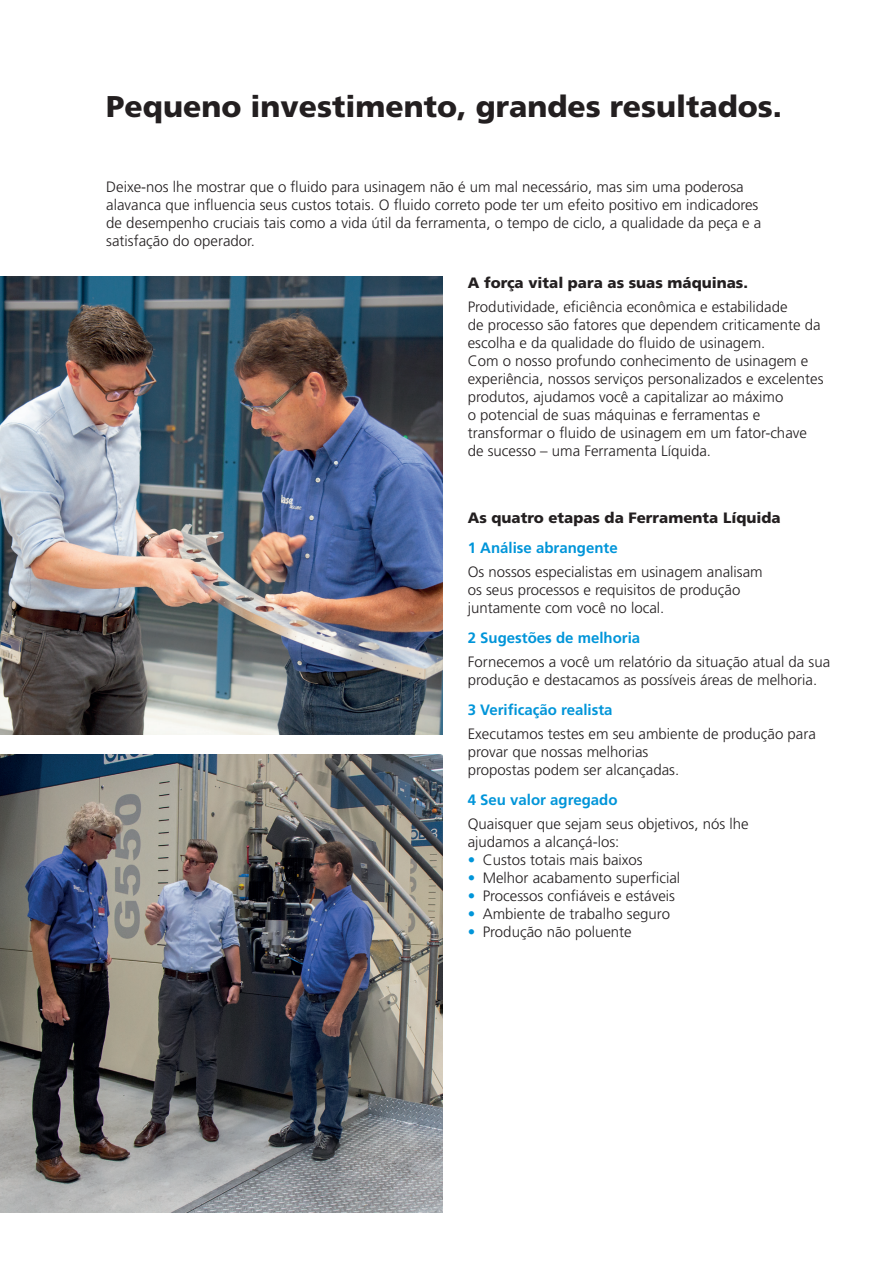
<style>
.page{position:relative;width:893px;height:1263px;background:#fff}
.page>*{position:absolute;margin:0;border:0;box-sizing:border-box;transform-origin:0 0}
.t1{font:900 30px "Frutiger LT Std";color:#231f20}
.t2{font:300 15px/18px "Frutiger LT Std";color:#231f20}
.t3{font:700 15px "Frutiger LT Std";color:#0095d9}
.t4{font:900 15px "Frutiger LT Std";color:#231f20}
.s1{color:#0095d9}
</style>
<div class="page">
<img style="left:0;top:754px;width:442px;height:458px">
<img style="left:0;top:276px;width:442px;height:458px">
<h1 class="t1" style="left:106px;top:88px;width:677px">Pequeno investimento, grandes resultados.</h1>
<p class="t2" style="left:106px;top:178px;width:657px">Deixe-nos lhe mostrar que o fluido para usinagem não é um mal necessário, mas sim uma poderosa alavanca que influencia seus custos totais. O fluido correto pode ter um efeito positivo em indicadores de desempenho cruciais tais como a vida útil da ferramenta, o tempo de ciclo, a qualidade da peça e a satisfação do operador.</p>
<p class="t4" style="left:468px;top:273px;width:282px">A força vital para as suas máquinas.</p>
<p class="t2" style="left:468px;top:298px;width:357px">Produtividade, eficiência econômica e estabilidade<br>de processo são fatores que dependem criticamente da escolha e da qualidade do fluido de usinagem.<br>Com o nosso profundo conhecimento de usinagem e experiência, nossos serviços personalizados e excelentes produtos, ajudamos você a capitalizar ao máximo<br>o potencial de suas máquinas e ferramentas e transformar o fluido de usinagem em um fator-chave de sucesso – uma Ferramenta Líquida.</p>
<p class="t4" style="left:468px;top:508px;width:314px">As quatro etapas da Ferramenta Líquida</p>
<p class="t3" style="left:468px;top:538px;width:152px">1 Análise abrangente</p>
<p class="t2" style="left:468px;top:563px;width:297px">Os nossos especialistas em usinagem analisam os seus processos e requisitos de produção juntamente com você no local.</p>
<p class="t3" style="left:468px;top:628px;width:174px">2 Sugestões de melhoria</p>
<p class="t2" style="left:468px;top:653px;width:364px">Fornecemos a você um relatório da situação atual da sua produção e destacamos as possíveis áreas de melhoria.</p>
<p class="t3" style="left:468px;top:700px;width:146px">3 Verificação realista</p>
<p class="t2" style="left:468px;top:725px;width:350px">Executamos testes em seu ambiente de produção para provar que nossas melhorias<br>propostas podem ser alcançadas.</p>
<p class="t3" style="left:468px;top:790px;width:151px">4 Seu valor agregado</p>
<p class="t2" style="left:468px;top:815px;width:282px">Quaisquer que sejam seus objetivos, nós lhe ajudamos a alcançá-los:</p>
<p class="t2" style="left:468px;top:851px;width:177px"><span class="s1">•</span> Custos totais mais baixos</p>
<p class="t2" style="left:468px;top:869px;width:214px"><span class="s1">•</span> Melhor acabamento superficial</p>
<p class="t2" style="left:468px;top:887px;width:209px"><span class="s1">•</span> Processos confiáveis e estáveis</p>
<p class="t2" style="left:468px;top:905px;width:204px"><span class="s1">•</span> Ambiente de trabalho seguro</p>
<p class="t2" style="left:468px;top:923px;width:165px"><span class="s1">•</span> Produção não poluente</p>
</div>
